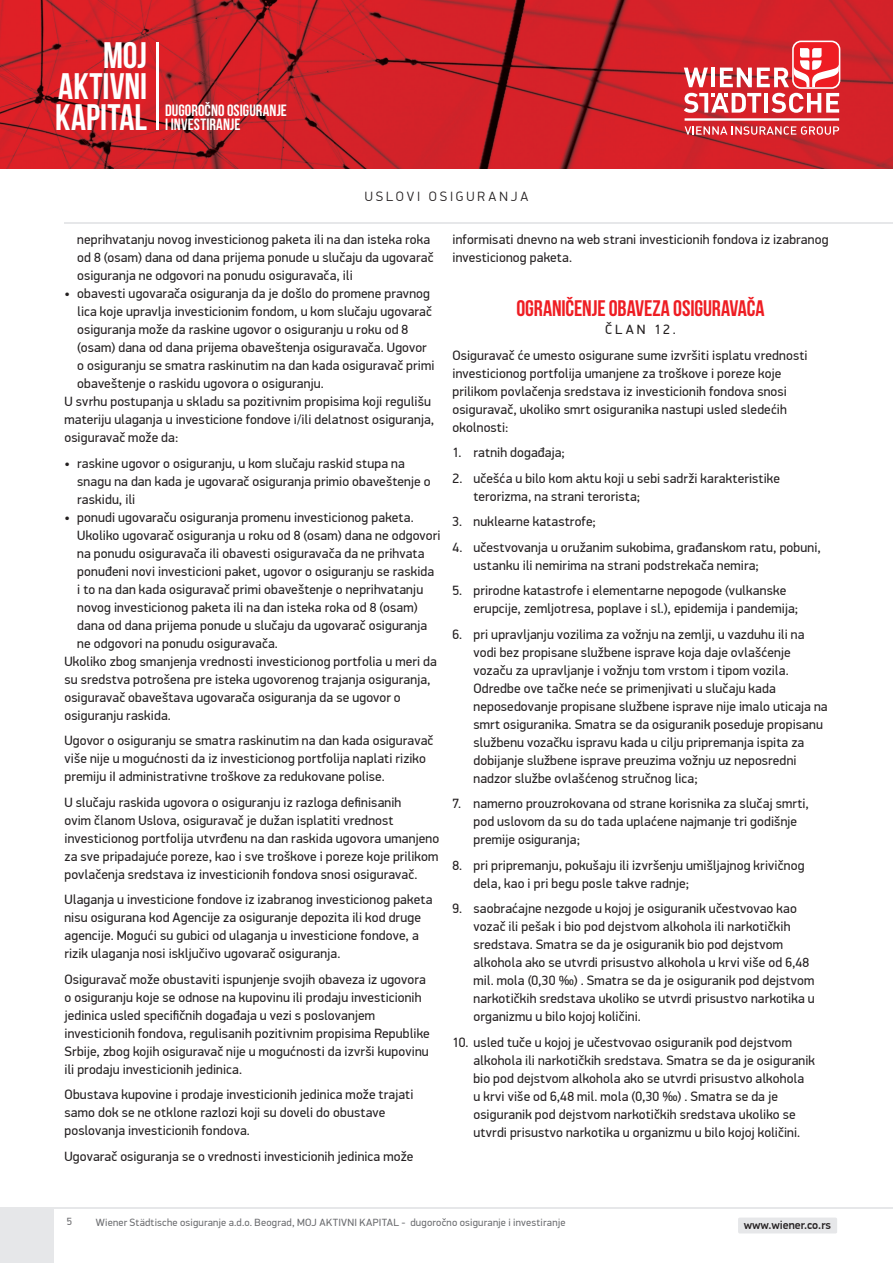
<style>
.page{position:relative;width:893px;height:1263px;background:#fff}
.page>*{position:absolute;margin:0;border:0;box-sizing:border-box;transform-origin:0 0}
.t1{font:700 36.9px/30.8px "Bebas Neue";color:#fff;text-align:justify}
.t2{font:700 22.5px "Bebas Neue";letter-spacing:-.005em;color:#ee1d23}
.t3{font:700 16.35px/13.6px "Bebas Neue";letter-spacing:.005em;color:#fff}
.t4{font:13.5px/18px "PF Din Display Pro";letter-spacing:.01em;color:#231f20}
.t5{font:300 13.5px "PF Din Display Pro";letter-spacing:.215em;color:#231f20}
.t6{font:500 11.85px "PF Din Display Pro";color:#231f20}
.t7{font:10.5px "PF Din Display Pro";letter-spacing:.02em;color:#6c6d70}
.t8{font:10.5px "PF Din Display Pro";color:#6b6b6e}
</style>
<div class="page">
<img style="left:0;top:0;width:893px;height:168px">
<svg style="left:684px;top:93px;width:77px;height:20px"></svg>
<hr style="left:764px;top:93px;width:4px;height:20px;background:#fff">
<svg style="left:771px;top:93px;width:68px;height:20px"></svg>
<hr style="left:711px;top:68px;width:4px;height:19px;background:#fff">
<svg style="left:684px;top:68px;width:24px;height:19px"></svg>
<hr style="left:685px;top:118px;width:154px;height:3px;background:#fff">
<svg style="left:685px;top:126px;width:154px;height:9px"></svg>
<svg style="left:792px;top:41px;width:48px;height:48px"></svg>
<div style="left:794px;top:42px;width:45px;height:45px;background:#ee1d23;border-radius:8px"></div>
<svg style="left:720px;top:48px;width:119px;height:39px"></svg>
<hr style="left:156px;top:42px;width:3px;height:88px;background:#fff">
<div style="left:0;top:1209px;width:54px;height:54px;background:#e6e7e9"></div>
<div style="left:738px;top:1217px;width:99px;height:16px;background:#e6e7e9;border-radius:2px"></div>
<hr style="left:0;top:1207px;width:893px;height:2px;background:#e6e7e9">
<hr style="left:65px;top:223px;width:828px;height:1px;background:#e6e7e9">
<h1 class="t1" style="left:55px;top:40px;width:93px;text-indent:48px">MOJ AKTIVNI KAPITAL</h1>
<p class="t3" style="left:165px;top:104px;width:123px">DUGOROČNO OSIGURANJE<br>I INVESTIRANJE</p>
<p class="t5" style="left:365px;top:188px;width:165px">USLOVI OSIGURANJA</p>
<p class="t4" style="left:77px;top:231px;width:358px">neprihvatanju novog investicionog paketa ili na dan isteka roka od 8 (osam) dana od dana prijema ponude u slučaju da ugovarač osiguranja ne odgovori na ponudu osiguravača, ili</p>
<p class="t4" style="left:64px;top:285px;width:367px">• obavesti ugovarača osiguranja da je došlo do promene pravnog</p>
<p class="t4" style="left:77px;top:303px;width:356px">lica koje upravlja investicionim fondom, u kom slučaju ugovarač</p>
<p class="t4" style="left:77px;top:321px;width:333px">osiguranja može da raskine ugovor o osiguranju u roku od 8</p>
<p class="t4" style="left:77px;top:339px;width:351px">(osam) dana od dana prijema obaveštenja osiguravača. Ugovor</p>
<p class="t4" style="left:77px;top:357px;width:359px">o osiguranju se smatra raskinutim na dan kada osiguravač primi</p>
<p class="t4" style="left:77px;top:375px;width:248px">obaveštenje o raskidu ugovora o osiguranju.</p>
<p class="t4" style="left:64px;top:393px;width:368px">U svrhu postupanja u skladu sa pozitivnim propisima koji regulišu</p>
<p class="t4" style="left:64px;top:411px;width:371px">materiju ulaganja u investicione fondove i/ili delatnost osiguranja,</p>
<p class="t4" style="left:64px;top:429px;width:115px">osiguravač može da:</p>
<p class="t4" style="left:77px;top:454px;width:355px;text-indent:-13px">• raskine ugovor o osiguranju, u kom slučaju raskid stupa na snagu na dan kada je ugovarač osiguranja primio obaveštenje o raskidu, ili</p>
<p class="t4" style="left:64px;top:508px;width:351px">• ponudi ugovaraču osiguranja promenu investicionog paketa.</p>
<p class="t4" style="left:77px;top:526px;width:365px">Ukoliko ugovarač osiguranja u roku od 8 (osam) dana ne odgovori</p>
<p class="t4" style="left:77px;top:544px;width:349px">na ponudu osiguravača ili obavesti osiguravača da ne prihvata</p>
<p class="t4" style="left:77px;top:562px;width:358px">ponuđeni novi investicioni paket, ugovor o osiguranju se raskida</p>
<p class="t4" style="left:77px;top:580px;width:347px">i to na dan kada osiguravač primi obaveštenje o neprihvatanju</p>
<p class="t4" style="left:77px;top:598px;width:342px">novog investicionog paketa ili na dan isteka roka od 8 (osam)</p>
<p class="t4" style="left:77px;top:616px;width:352px">dana od dana prijema ponude u slučaju da ugovarač osiguranja</p>
<p class="t4" style="left:77px;top:634px;width:202px">ne odgovori na ponudu osiguravača.</p>
<p class="t4" style="left:64px;top:652px;width:374px">Ukoliko zbog smanjenja vrednosti investicionog portfolia u meri da</p>
<p class="t4" style="left:64px;top:670px;width:368px">su sredstva potrošena pre isteka ugovorenog trajanja osiguranja,</p>
<p class="t4" style="left:64px;top:688px;width:338px">osiguravač obaveštava ugovarača osiguranja da se ugovor o</p>
<p class="t4" style="left:64px;top:706px;width:108px">osiguranju raskida.</p>
<p class="t4" style="left:64px;top:732px;width:370px">Ugovor o osiguranju se smatra raskinutim na dan kada osiguravač više nije u mogućnosti da iz investicionog portfolija naplati riziko premiju iI administrativne troškove za redukovane polise.</p>
<p class="t4" style="left:64px;top:793px;width:376px">U slučaju raskida ugovora o osiguranju iz razloga definisanih<br>ovim članom Uslova, osiguravač je dužan isplatiti vrednost investicionog portfolija utvrđenu na dan raskida ugovora umanjeno za sve pripadajuće poreze, kao i sve troškove i poreze koje prilikom povlačenja sredstava iz investicionih fondova snosi osiguravač.</p>
<p class="t4" style="left:64px;top:891px;width:369px">Ulaganja u investicione fondove iz izabranog investicionog paketa nisu osigurana kod Agencije za osiguranje depozita ili kod druge agencije. Mogući su gubici od ulaganja u investicione fondove, a rizik ulaganja nosi isključivo ugovarač osiguranja.</p>
<p class="t4" style="left:64px;top:970px;width:367px">Osiguravač može obustaviti ispunjenje svojih obaveza iz ugovora o osiguranju koje se odnose na kupovinu ili prodaju investicionih jedinica usled specifičnih događaja u vezi s poslovanjem investicionih fondova, regulisanih pozitivnim propisima Republike Srbije, zbog kojih osiguravač nije u mogućnosti da izvrši kupovinu ili prodaju investicionih jedinica.</p>
<p class="t4" style="left:64px;top:1086px;width:350px">Obustava kupovine i prodaje investicionih jedinica može trajati samo dok se ne otklone razlozi koji su doveli do obustave poslovanja investicionih fondova.</p>
<p class="t4" style="left:64px;top:1147px;width:350px">Ugovarač osiguranja se o vrednosti investicionih jedinica može</p>
<p class="t4" style="left:452px;top:231px;width:377px">informisati dnevno na web strani investicionih fondova iz izabranog investicionog paketa.</p>
<h2 class="t2" style="left:516px;top:296px;width:250px">OGRANIČENJE OBAVEZA OSIGURAVAČA</h2>
<p class="t4" style="left:452px;top:317px;width:357px;line-height:25.5px;text-indent:153px">ČLAN 12.<br>Osiguravač će umesto osigurane sume izvršiti isplatu vrednosti</p>
<p class="t4" style="left:452px;top:364px;width:336px">investicionog portfolija umanjene za troškove i poreze koje prilikom povlačenja sredstava iz investicionih fondova snosi osiguravač, ukoliko smrt osiguranika nastupi usled sledećih okolnosti:</p>
<p class="t4" style="left:452px;top:444px;width:114px">1. ratnih događaja;</p>
<p class="t4" style="left:473px;top:469px;width:308px;text-indent:-21px">2. učešća u bilo kom aktu koji u sebi sadrži karakteristike terorizma, na strani terorista;</p>
<p class="t4" style="left:452px;top:513px;width:145px">3. nuklearne katastrofe;</p>
<p class="t4" style="left:473px;top:538px;width:349px;text-indent:-21px">4. učestvovanja u oružanim sukobima, građanskom ratu, pobuni, ustanku ili nemirima na strani podstrekača nemira;</p>
<p class="t4" style="left:473px;top:582px;width:326px;text-indent:-21px">5. prirodne katastrofe i elementarne nepogode (vulkanske erupcije, zemljotresa, poplave i sl.), epidemija i pandemija;</p>
<p class="t4" style="left:473px;top:625px;width:356px;text-indent:-21px">6. pri upravljanju vozilima za vožnju na zemlji, u vazduhu ili na vodi bez propisane službene isprave koja daje ovlašćenje vozaču za upravljanje i vožnju tom vrstom i tipom vozila.<br>Odredbe ove tačke neće se primenjivati u slučaju kada neposedovanje propisane službene isprave nije imalo uticaja na smrt osiguranika. Smatra se da osiguranik poseduje propisanu službenu vozačku ispravu kada u cilju pripremanja ispita za dobijanje službene isprave preuzima vožnju uz neposredni nadzor službe ovlašćenog stručnog lica;</p>
<p class="t4" style="left:473px;top:795px;width:337px;text-indent:-21px">7. namerno prouzrokovana od strane korisnika za slučaj smrti, pod uslovom da su do tada uplaćene najmanje tri godišnje premije osiguranja;</p>
<p class="t4" style="left:473px;top:856px;width:332px;text-indent:-21px">8. pri pripremanju, pokušaju ili izvršenju umišljajnog krivičnog dela, kao i pri begu posle takve radnje;</p>
<p class="t4" style="left:473px;top:900px;width:343px;text-indent:-21px">9. saobraćajne nezgode u kojoj je osiguranik učestvovao kao vozač ili pešak i bio pod dejstvom alkohola ili narkotičkih sredstava. Smatra se da je osiguranik bio pod dejstvom alkohola ako se utvrdi prisustvo alkohola u krvi više od 6,48 mil. mola (0,30 ‰) . Smatra se da je osiguranik pod dejstvom narkotičkih sredstava ukoliko se utvrdi prisustvo narkotika u organizmu u bilo kojoj količini.</p>
<p class="t4" style="left:473px;top:1033px;width:343px;text-indent:-21px">10. usled tuče u kojoj je učestvovao osiguranik pod dejstvom alkohola ili narkotičkih sredstava. Smatra se da je osiguranik bio pod dejstvom alkohola ako se utvrdi prisustvo alkohola<br>u krvi više od 6,48 mil. mola (0,30 ‰) . Smatra se da je osiguranik pod dejstvom narkotičkih sredstava ukoliko se utvrdi prisustvo narkotika u organizmu u bilo kojoj količini.</p>
<p class="t8" style="left:67px;top:1215px;width:7px">5</p>
<p class="t7" style="left:96px;top:1216px;width:471px">Wiener Städtische osiguranje a.d.o. Beograd, MOJ AKTIVNI KAPITAL - dugoročno osiguranje i investiranje</p>
<p class="t6" style="left:744px;top:1218px;width:89px">www.wiener.co.rs</p>
</div>
